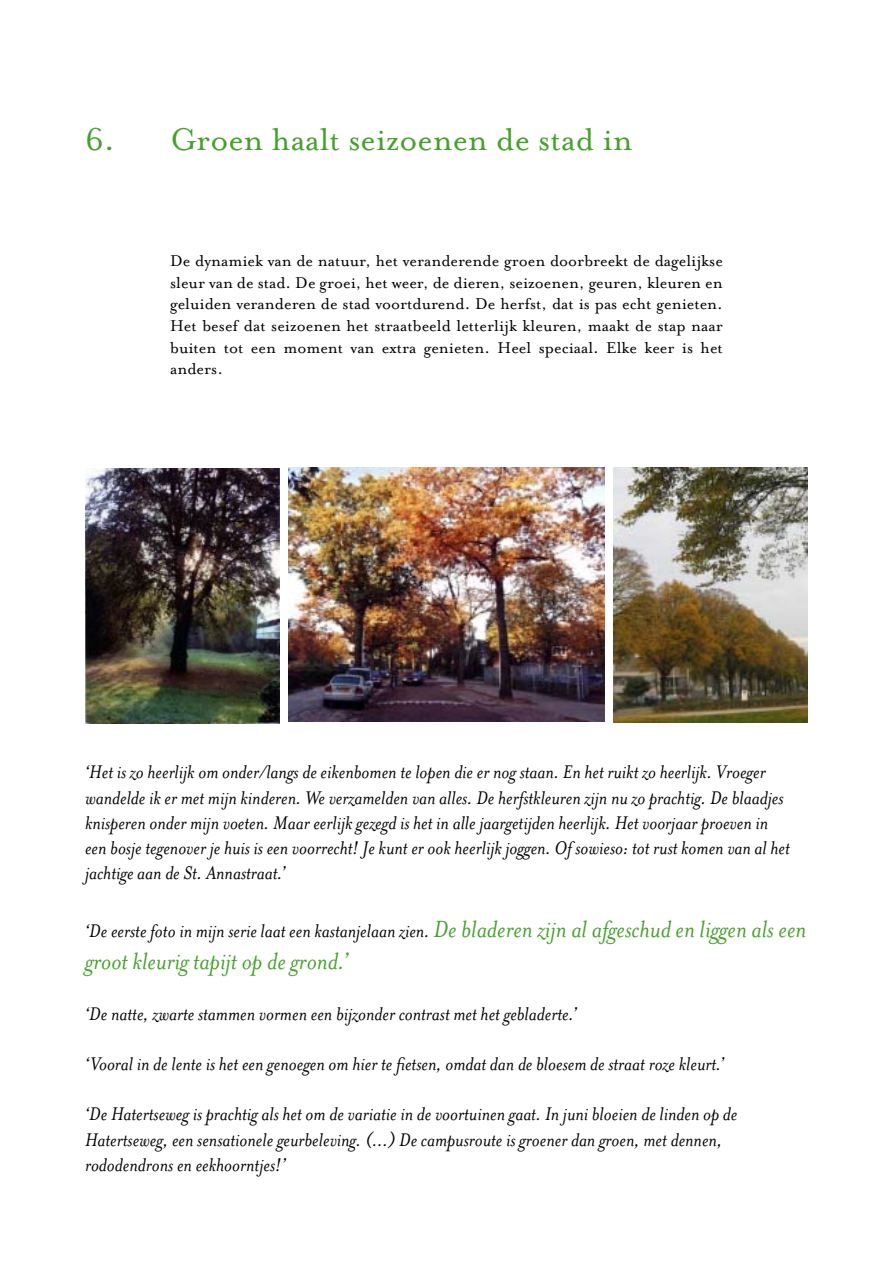
<style>
.page{position:relative;width:893px;height:1263px;background:#fff}
.page>*{position:absolute;margin:0;border:0;box-sizing:border-box;transform-origin:0 0}
.t1{font:36px "Mrs Eaves Roman";color:#45a12b}
.t2{font:italic 27px "Mrs Eaves";color:#45a12b}
.t3{font:italic 21px/25.2px "Mrs Eaves";color:#000}
.t4{font:18px/21.6px "Mrs Eaves Roman";color:#000;text-align:justify}
.s1{font-size:27px;color:#45a12b}
</style>
<div class="page">
<img style="left:86px;top:468px;width:194px;height:256px">
<img style="left:288px;top:468px;width:316px;height:253px">
<img style="left:613px;top:468px;width:195px;height:255px">
<h1 class="t1" style="left:85px;top:120px;width:549px">6. Groen haalt seizoenen de stad in</h1>
<p class="t4" style="left:170px;top:250px;width:554px">De dynamiek van de natuur, het veranderende groen doorbreekt de dagelijkse sleur van de stad. De groei, het weer, de dieren, seizoenen, geuren, kleuren en geluiden veranderen de stad voortdurend. De herfst, dat is pas echt genieten.<br>Het besef dat seizoenen het straatbeeld letterlijk kleuren, maakt de stap naar buiten tot een moment van extra genieten. Heel speciaal. Elke keer is het anders.</p>
<p class="t3" style="left:85px;top:760px;width:706px">‘Het is zo heerlijk om onder/langs de eikenbomen te lopen die er nog staan. En het ruikt zo heerlijk. Vroeger wandelde ik er met mijn kinderen. We verzamelden van alles. De herfstkleuren zijn nu zo prachtig. De blaadjes knisperen onder mijn voeten. Maar eerlijk gezegd is het in alle jaargetijden heerlijk. Het voorjaar proeven in een bosje tegenover je huis is een voorrecht! Je kunt er ook heerlijk joggen. Of sowieso: tot rust komen van al het jachtige aan de St. Annastraat.’</p>
<p class="t3" style="left:85px;top:918px;width:723px">‘De eerste foto in mijn serie laat een kastanjelaan zien. <span class="s1">De bladeren zijn al afgeschud en liggen als een</span></p>
<p class="t2" style="left:85px;top:946px;width:265px">groot kleurig tapijt op de grond.’</p>
<p class="t3" style="left:85px;top:1001px;width:493px">‘De natte, zwarte stammen vormen een bijzonder contrast met het gebladerte.’</p>
<p class="t3" style="left:85px;top:1051px;width:640px">‘Vooral in de lente is het een genoegen om hier te fietsen, omdat dan de bloesem de straat roze kleurt.’</p>
<p class="t3" style="left:85px;top:1102px;width:654px">‘De Hatertseweg is prachtig als het om de variatie in de voortuinen gaat. In juni bloeien de linden op de<br>Hatertseweg, een sensationele geurbeleving. (…) De campusroute is groener dan groen, met dennen, rododendrons en eekhoorntjes!’</p>
</div>
